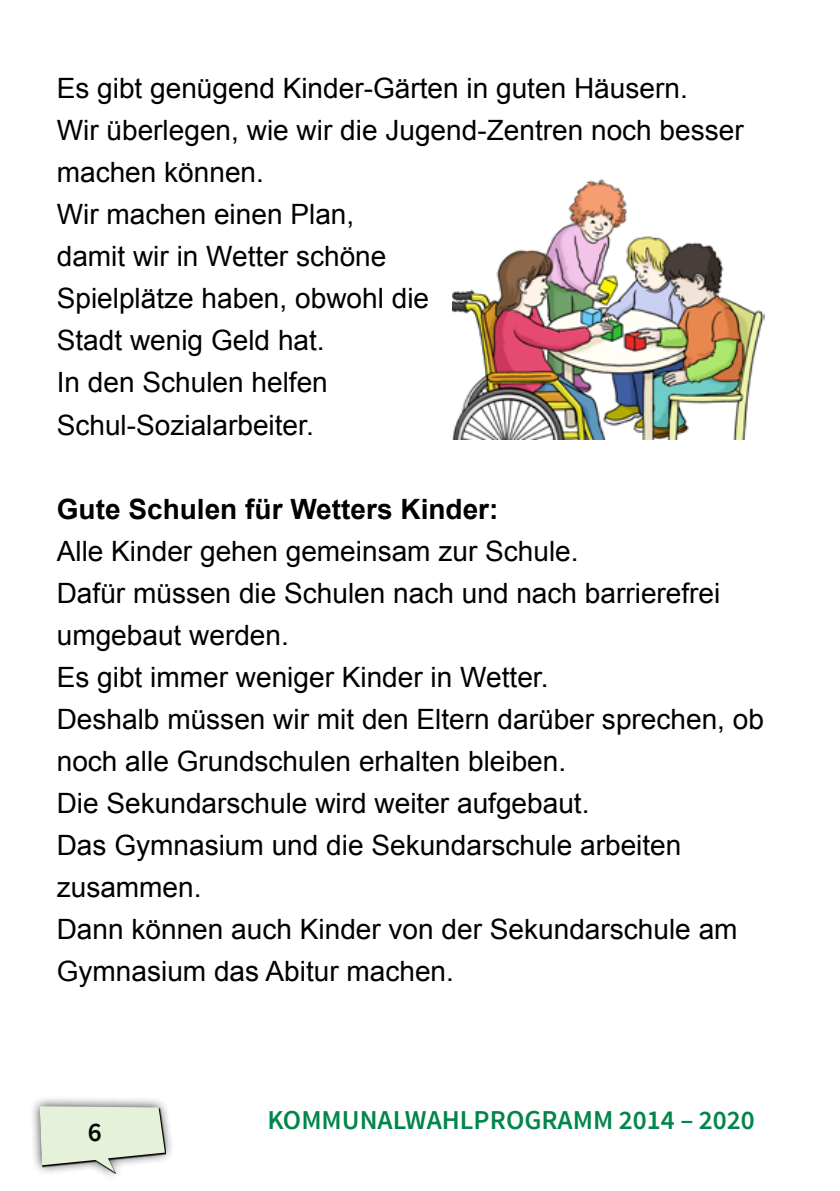
<style>
.page{position:relative;width:840px;height:1191px;background:#fff}
.page>*{position:absolute;margin:0;border:0;box-sizing:border-box;transform-origin:0 0}
.t1{font:28px/42px "Arial";color:#000}
.t2{font:700 28px "Arial";color:#000}
.t3{font:600 27.2px "Source Sans Pro";color:#00854a}
.t4{font:600 27.2px "Source Sans Pro";color:#000}
</style>
<div class="page">
<div style="left:29px;top:1095px;width:145px;height:86px;background:#000;opacity:.75"></div>
<svg style="left:40px;top:1106px;width:125px;height:66px;background:#dbe5d1"></svg>
<img style="left:452px;top:178px;width:312px;height:261px">
<p class="t1" style="left:57px;top:68px;width:688px">Es gibt genügend Kinder-Gärten in guten Häusern.<br>Wir überlegen, wie wir die Jugend-Zentren noch besser machen können.<br>Wir machen einen Plan,<br>damit wir in Wetter schöne<br>Spielplätze haben, obwohl die<br>Stadt wenig Geld hat.<br>In den Schulen helfen<br>Schul-Sozialarbeiter.</p>
<p class="t2" style="left:57px;top:490px;width:443px">Gute Schulen für Wetters Kinder:</p>
<p class="t1" style="left:57px;top:530px;width:708px">Alle Kinder gehen gemeinsam zur Schule.<br>Dafür müssen die Schulen nach und nach barrierefrei umgebaut werden.<br>Es gibt immer weniger Kinder in Wetter.<br>Deshalb müssen wir mit den Eltern darüber sprechen, ob noch alle Grundschulen erhalten bleiben.<br>Die Sekundarschule wird weiter aufgebaut.<br>Das Gymnasium und die Sekundarschule arbeiten zusammen.<br>Dann können auch Kinder von der Sekundarschule am Gymnasium das Abitur machen.</p>
<p class="t4" style="left:88px;top:1114px;width:15px">6</p>
<p class="t3" style="left:267px;top:1103px;width:488px">KOMMUNALWAHLPROGRAMM 2014 – 2020</p>
</div>
